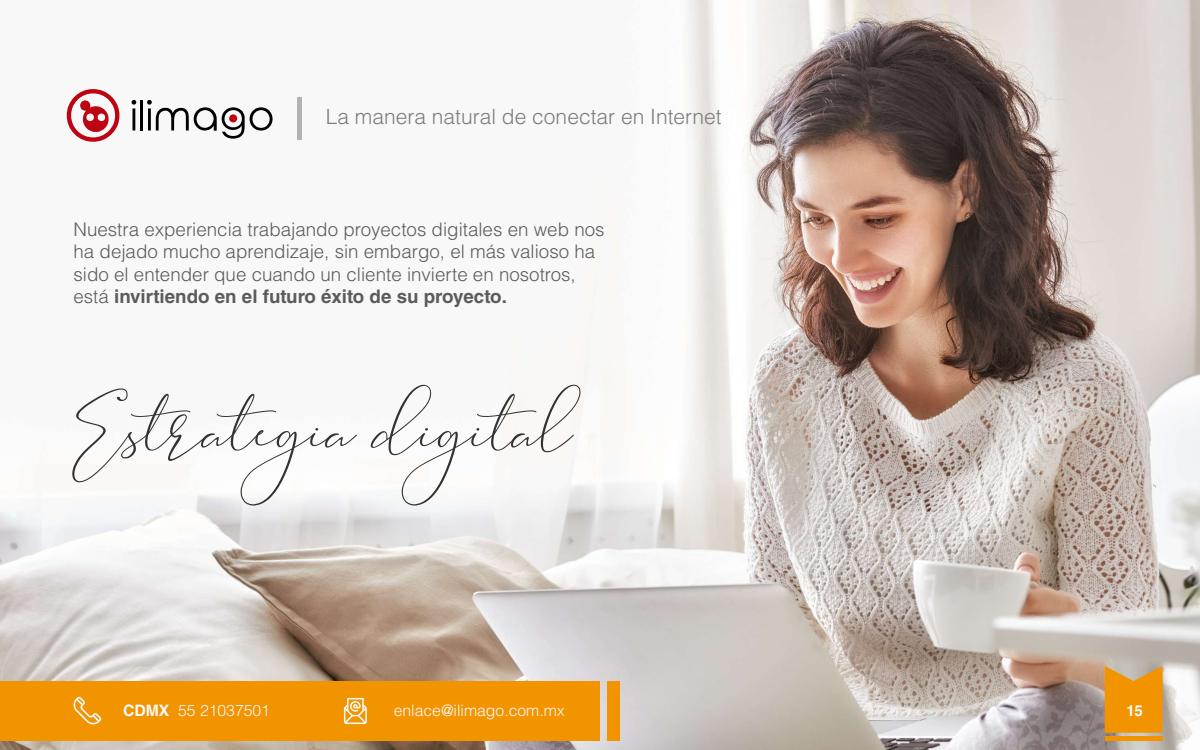
<style>
.page{position:relative;width:1200px;height:750px;background:#fff}
.page>*{position:absolute;margin:0;border:0;box-sizing:border-box;transform-origin:0 0}
.t1{font:96.68px "Brooke Smith Script";color:#000;scale:1.1 1}
.t2{font:300 21px "Helvetica LT Std";color:#7c7c7c}
.t3{font:300 18.75px/22.5px "Helvetica LT Std";color:#5b5b5b}
.t4{font:300 15.75px "Helvetica LT Std";color:#f9f9f9}
.t5{font:700 15px "Helvetica LT Std";color:#fff}
.s1{font-weight:700}
</style>
<div class="page">
<img style="left:0;top:0;width:1200px;height:750px">
<svg style="left:1105px;top:666px;width:57px;height:67px;background:#eb9714"></svg>
<div style="left:1105px;top:736px;width:57px;height:5px;background:#f29300"></div>
<hr style="left:140px;top:100px;width:3px;height:31px;background:#000">
<svg style="left:147px;top:100px;width:126px;height:39px"></svg>
<div style="left:229px;top:114px;width:8px;height:8px;background:#be0411;border-radius:50%"></div>
<svg style="left:132px;top:100px;width:4px;height:31px"></svg>
<svg style="left:67px;top:89px;width:52px;height:53px"></svg>
<hr style="left:298px;top:97px;width:4px;height:43px;background:#b2b2b2">
<div style="left:0;top:681px;width:600px;height:60px;background:#f29300"></div>
<div style="left:608px;top:681px;width:12px;height:60px;background:#f29300"></div>
<svg style="left:344px;top:698px;width:23px;height:26px"></svg>
<svg style="left:73px;top:697px;width:28px;height:28px"></svg>
<p class="t2" style="left:326px;top:104px;width:398px">La manera natural de conectar en Internet</p>
<p class="t3" style="left:74px;top:217px;width:533px">Nuestra experiencia trabajando proyectos digitales en web nos ha dejado mucho aprendizaje, sin embargo, el más valioso ha sido el entender que cuando un cliente invierte en nosotros, está <span class="s1">invirtiendo en el futuro éxito de su proyecto.</span></p>
<h1 class="t1" style="left:67px;top:377px;width:462px">Estrategia digital</h1>
<p class="t4" style="left:123px;top:701px;width:149px"><span class="s1">CDMX</span> 55 21037501</p>
<p class="t4" style="left:394px;top:701px;width:173px">enlace@ilimago.com.mx</p>
<p class="t5" style="left:1127px;top:702px;width:18px">15</p>
</div>
